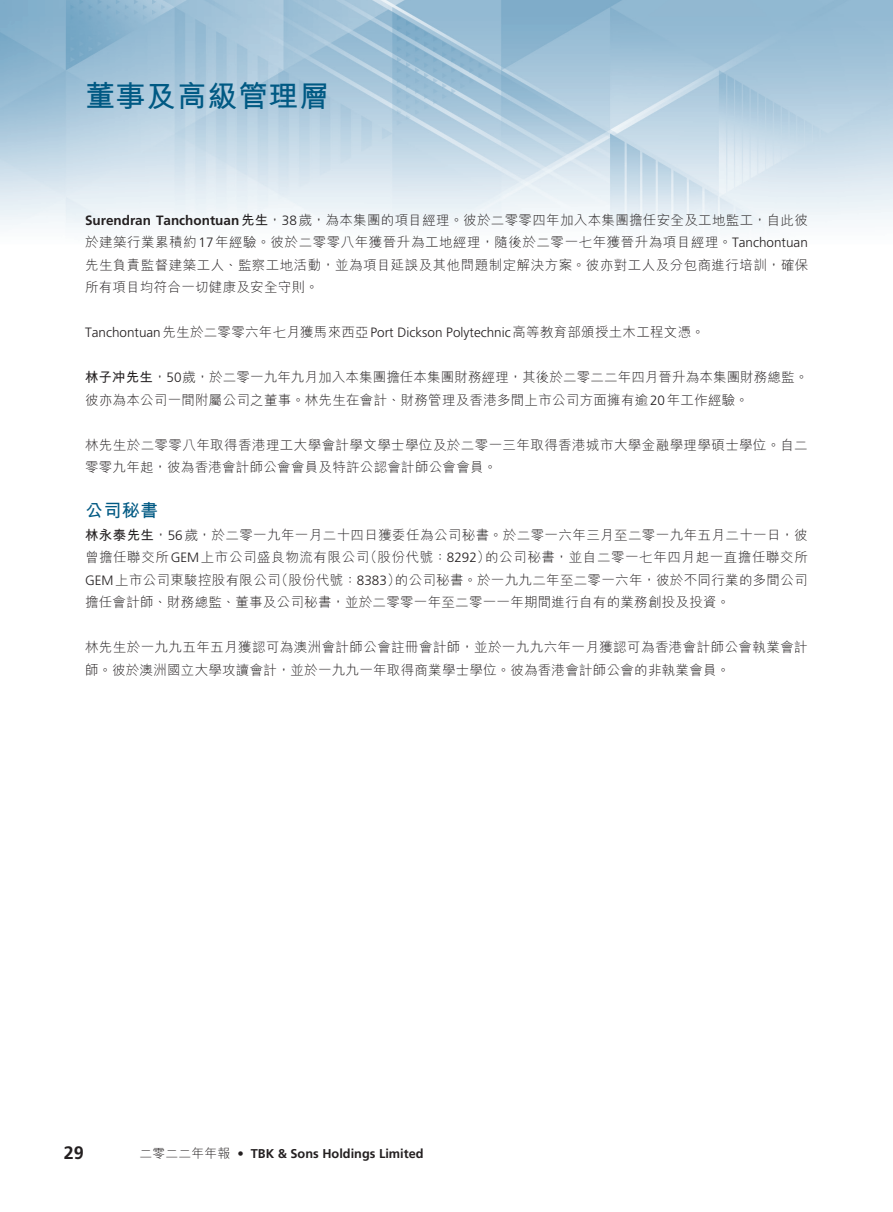
<style>
.page{position:relative;width:893px;height:1212px;background:#fff}
.page>*{position:absolute;margin:0;border:0;box-sizing:border-box;transform-origin:0 0}
.t1{font:700 30px "M Hei HK";letter-spacing:.02em;color:#005983}
._01_H1{font:700 18px "M Hei HK";color:#005983}
.t2{font:700 18px "Frutiger LT Std";color:#231f20}
._00_txt{font:300 13.5px/22.5px "M Hei HK";letter-spacing:.025em;color:#231f20}
._00_txt-2{font:300 13.5px "Frutiger LT Std";color:#231f20}
._00_txt-3{font:300 13.5px "M Hei HK";letter-spacing:.045em;color:#231f20}
.t3{font:700 12.75px "Frutiger LT Std";color:#231f20}
.t4{font:300 12.75px "M Hei HK";letter-spacing:.02em;color:#231f20}
.t5{font:300 12.75px "Frutiger LT Std";color:#231f20}
.s1{font-family:"Frutiger LT Std";font-weight:700}
.s2{font-weight:700}
.s3{font-family:"Frutiger LT Std"}
.s4{font-family:"M Hei HK"}
</style>
<div class="page">
<img style="left:0;top:0;width:893px;height:232px">
<h1 class="t1" style="left:85px;top:74px;width:246px">董事及高級管理層</h1>
<p class="_00_txt" style="left:85px;top:208px;width:725px;text-align:justify"><span class="s1">Surendran Tanchontuan</span><span class="s2">先生</span>，<span class="s3">38</span>歲，為本集團的項目經理。彼於二零零四年加入本集團擔任安全及工地監工，自此彼於建築行業累積約<span class="s3">17</span>年經驗。彼於二零零八年獲晉升為工地經理，隨後於二零一七年獲晉升為項目經理。<span class="s3">Tanchontuan</span>先生負責監督建築工人、監察工地活動，並為項目延誤及其他問題制定解決方案。彼亦對工人及分包商進行培訓，確保所有項目均符合一切健康及安全守則。</p>
<p class="_00_txt-2" style="left:85px;top:325px;width:621px">Tanchontuan<span class="s4">先生於二零零六年七月獲馬來西亞</span>Port Dickson Polytechnic<span class="s4">高等教育部頒授土木工程文憑。</span></p>
<p class="_00_txt" style="left:85px;top:366px;width:725px"><span class="s2">林子冲先生</span>，<span class="s3">50</span>歲，於二零一九年九月加入本集團擔任本集團財務經理，其後於二零二二年四月晉升為本集團財務總監。彼亦為本公司一間附屬公司之董事。林先生在會計、財務管理及香港多間上市公司方面擁有逾<span class="s3">20</span>年工作經驗。</p>
<p class="_00_txt" style="left:85px;top:433px;width:724px">林先生於二零零八年取得香港理工大學會計學文學士學位及於二零一三年取得香港城市大學金融學理學碩士學位。自二零零九年起，彼為香港會計師公會會員及特許公認會計師公會會員。</p>
<p class="_01_H1" style="left:85px;top:497px;width:75px">公司秘書</p>
<p class="_00_txt" style="left:85px;top:523px;width:724px;text-align:right"><span class="s2">林永泰先生</span>，<span class="s3">56</span>歲，於二零一九年一月二十四日獲委任為公司秘書。於二零一六年三月至二零一九年五月二十一日，彼的公司秘書，並自二零一七年四月起一直擔任聯交所</p>
<p class="_00_txt" style="left:364px;top:546px;width:128px">（股份代號：<span class="s3">8292</span>）</p>
<p class="_00_txt-3" style="left:85px;top:550px;width:286px">曾擔任聯交所<span class="s3">GEM</span>上市公司盛良物流有限公司</p>
<p class="_00_txt" style="left:275px;top:568px;width:127px">（股份代號：<span class="s3">8383</span>）</p>
<p class="_00_txt" style="left:85px;top:568px;width:647px"><span class="s3">GEM</span>上市公司東駿控股有限公司<br>擔任會計師、財務總監、董事及公司秘書，並於二零零一年至二零一一年期間進行自有的業務創投及投資。</p>
<p class="_00_txt" style="left:85px;top:636px;width:724px">林先生於一九九五年五月獲認可為澳洲會計師公會註冊會計師，並於一九九六年一月獲認可為香港會計師公會執業會計師。彼於澳洲國立大學攻讀會計，並於一九九一年取得商業學士學位。彼為香港會計師公會的非執業會員。</p>
<p class="_00_txt" style="left:395px;top:568px;width:414px">的公司秘書。於一九九二年至二零一六年，彼於不同行業的多間公司</p>
<h2 class="t2" style="left:64px;top:1142px;width:22px">29</h2>
<p class="t4" style="left:139px;top:1147px;width:92px">二零二二年年報</p>
<p class="t5" style="left:237px;top:1146px;width:8px">•</p>
<p class="t3" style="left:251px;top:1146px;width:174px">TBK &amp; Sons Holdings Limited</p>
</div>
